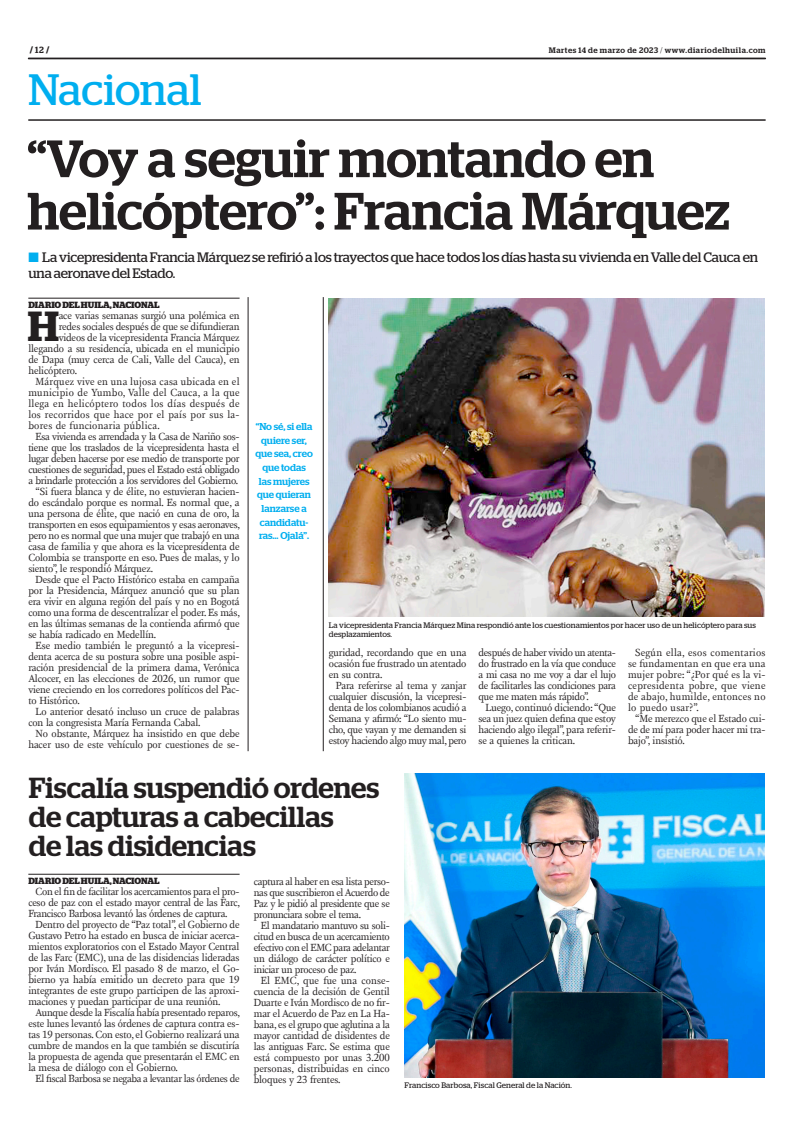
<style>
.page{position:relative;width:801px;height:1134px;background:#fff}
.page>*{position:absolute;margin:0;border:0;box-sizing:border-box;transform-origin:0 0}
.t1{font:500 52.4px/52.4px "Stag";letter-spacing:-.005em;color:#231f20}
.t2{font:43.9px "Stag";letter-spacing:-.005em;color:#00aeef}
.t3{font:600 42px "Stag";color:#231f20}
.t4{font:500 29px/29px "Stag";color:#231f20}
.t5{font:13.7px/16.5px "Stag";letter-spacing:-.015em;color:#231f20}
.t6{font:10.6px/11px "New Fournier BP";letter-spacing:-.01em;color:#231f20;text-align:justify}
.t7{font:10.6px "New Fournier BP";letter-spacing:.025em;color:#231f20}
.t8{font:10.6px "New Fournier BP";letter-spacing:-.03em;color:#231f20}
.t9{font:500 10px/13.7px "Stag";color:#00aeef;text-align:center}
.t10{font:700 9px "Stag";color:#231f20}
.t11{font:8px/9px "Stag";letter-spacing:.01em;color:#231f20}
.t12{font:500 8px "Stag";letter-spacing:.065em;color:#231f20}
.s1{font-weight:500}
.s2{font-weight:300}
.s3{color:#00aeef}
</style>
<div class="page">
<svg style="left:28px;top:58px;width:737px;height:1px"></svg>
<hr style="left:28px;top:120px;width:737px;height:1px;background:#231f20">
<img style="left:329px;top:298px;width:435px;height:318px">
<img style="left:404px;top:773px;width:360px;height:305px">
<hr style="left:28px;top:298px;width:212px;height:1px;background:#231f20">
<hr style="left:28px;top:874px;width:212px;height:1px;background:#231f20">
<hr style="left:248px;top:297px;width:1px;height:454px;background:#231f20">
<hr style="left:323px;top:297px;width:1px;height:454px;background:#231f20">
<p class="t10" style="left:30px;top:45px;width:21px">/ <span class="s1">12</span> /</p>
<p class="t12" style="left:549px;top:45px;width:218px">Martes 14 de marzo de 2023 <span class="s2">/</span> www.diariodelhuila.com</p>
<h2 class="t2" style="left:28px;top:64px;width:175px">Nacional</h2>
<h1 class="t1" style="left:27px;top:132px;width:704px">“Voy a seguir montando en helicóptero”: Francia Márquez</h1>
<p class="t5" style="left:28px;top:248px;width:731px"><span class="s3">■</span> La vicepresidenta Francia Márquez se refirió a los trayectos que hace todos los días hasta su vivienda en Valle del Cauca en una aeronave del Estado.</p>
<p class="t10" style="left:28px;top:300px;width:133px">DIARIO DEL HUILA, NACIONAL</p>
<h3 class="t3" style="left:28px;top:302px;width:33px">H</h3>
<p class="t6" style="left:59px;top:310px;width:182px">ace varias semanas surgió una polémica en</p>
<p class="t6" style="left:59px;top:321px;width:182px">redes sociales después de que se difundieran</p>
<p class="t6" style="left:59px;top:332px;width:182px">videos de la vicepresidenta Francia Márquez</p>
<p class="t6" style="left:28px;top:343px;width:213px">llegando a su residencia, ubicada en el municipio</p>
<p class="t6" style="left:28px;top:354px;width:213px">de Dapa (muy cerca de Cali, Valle del Cauca), en</p>
<p class="t6" style="left:28px;top:365px;width:50px">helicóptero.</p>
<p class="t7" style="left:35px;top:375px;width:206px">Márquez vive en una lujosa casa ubicada en el</p>
<p class="t7" style="left:28px;top:386px;width:213px">municipio de Yumbo, Valle del Cauca, a la que</p>
<p class="t7" style="left:28px;top:397px;width:213px">llega en helicóptero todos los días después de</p>
<p class="t7" style="left:28px;top:408px;width:213px">los recorridos que hace por el país por sus la-</p>
<p class="t7" style="left:28px;top:419px;width:133px">bores de funcionaria pública.</p>
<p class="t6" style="left:35px;top:431px;width:206px">Esa vivienda es arrendada y la Casa de Nariño sos-</p>
<p class="t6" style="left:28px;top:442px;width:213px">tiene que los traslados de la vicepresidenta hasta el</p>
<p class="t6" style="left:28px;top:453px;width:213px">lugar deben hacerse por ese medio de transporte por</p>
<p class="t6" style="left:28px;top:464px;width:213px">cuestiones de seguridad, pues el Estado está obligado</p>
<p class="t6" style="left:28px;top:475px;width:211px">a brindarle protección a los servidores del Gobierno.</p>
<p class="t6" style="left:35px;top:486px;width:206px">“Si fuera blanca y de élite, no estuvieran hacien-</p>
<p class="t6" style="left:28px;top:497px;width:213px">do escándalo porque es normal. Es normal que, a</p>
<p class="t6" style="left:28px;top:508px;width:213px">una persona de élite, que nació en cuna de oro, la</p>
<p class="t6" style="left:28px;top:519px;width:213px">transporten en esos equipamientos y esas aeronaves,</p>
<p class="t6" style="left:28px;top:530px;width:213px">pero no es normal que una mujer que trabajó en una</p>
<p class="t6" style="left:28px;top:541px;width:213px">casa de familia y que ahora es la vicepresidenta de</p>
<p class="t6" style="left:28px;top:552px;width:213px">Colombia se transporte en eso. Pues de malas, y lo</p>
<p class="t6" style="left:28px;top:563px;width:126px">siento”, le respondió Márquez.</p>
<p class="t6" style="left:35px;top:574px;width:206px">Desde que el Pacto Histórico estaba en campaña</p>
<p class="t6" style="left:28px;top:585px;width:213px">por la Presidencia, Márquez anunció que su plan</p>
<p class="t6" style="left:28px;top:596px;width:213px">era vivir en alguna región del país y no en Bogotá</p>
<p class="t6" style="left:28px;top:607px;width:213px">como una forma de descentralizar el poder. Es más,</p>
<p class="t6" style="left:28px;top:618px;width:213px">en las últimas semanas de la contienda afirmó que</p>
<p class="t6" style="left:28px;top:629px;width:129px">se había radicado en Medellín.</p>
<p class="t6" style="left:35px;top:640px;width:206px">Ese medio también le preguntó a la vicepresi-</p>
<p class="t6" style="left:28px;top:651px;width:213px">denta acerca de su postura sobre una posible aspi-</p>
<p class="t6" style="left:28px;top:662px;width:213px">ración presidencial de la primera dama, Verónica</p>
<p class="t6" style="left:28px;top:673px;width:213px">Alcocer, en las elecciones de 2026, un rumor que</p>
<p class="t6" style="left:28px;top:684px;width:213px">viene creciendo en los corredores políticos del Pac-</p>
<p class="t6" style="left:28px;top:695px;width:53px">to Histórico.</p>
<p class="t6" style="left:35px;top:706px;width:206px">Lo anterior desató incluso un cruce de palabras</p>
<p class="t6" style="left:28px;top:717px;width:174px">con la congresista María Fernanda Cabal.</p>
<p class="t6" style="left:35px;top:728px;width:206px">No obstante, Márquez ha insistido en que debe</p>
<p class="t6" style="left:28px;top:739px;width:213px">hacer uso de este vehículo por cuestiones de se-</p>
<p class="t9" style="left:255px;top:419px;width:59px">“No sé, si ella quiere ser, que sea, creo que todas las mujeres que quieran lanzarse a candidatu&shy;ras... Ojalá”.</p>
<p class="t11" style="left:329px;top:621px;width:429px">La vicepresidenta Francia Márquez Mina respondió ante los cuestionamientos por hacer uso de un helicóptero para sus desplazamientos.</p>
<p class="t6" style="left:628px;top:647px;width:139px;text-indent:7px">Según ella, esos comentarios se fundamentan en que era una mujer pobre: “¿Por qué es la vi&shy;cepresidenta pobre, que viene de abajo, humilde, entonces no lo puedo usar?”.</p>
<p class="t6" style="left:628px;top:713px;width:139px;text-indent:7px">“Me merezco que el Estado cui&shy;de de mí para poder hacer mi tra&shy;bajo”, insistió.</p>
<p class="t6" style="left:329px;top:647px;width:139px">guridad, recordando que en una ocasión fue frustrado un atentado en su contra.</p>
<p class="t6" style="left:329px;top:680px;width:139px;text-indent:7px">Para referirse al tema y zanjar cualquier discusión, la vicepresi&shy;denta de los colombianos acudió a Semana y afirmó: “Lo siento mu&shy;cho, que vayan y me demanden si estoy haciendo algo muy mal, pero</p>
<p class="t6" style="left:478px;top:647px;width:139px">después de haber vivido un atenta&shy;do frustrado en la vía que conduce a mi casa no me voy a dar el lujo de facilitarles las condiciones para que me maten más rápido”.</p>
<p class="t6" style="left:478px;top:702px;width:139px;text-indent:7px">Luego, continuó diciendo: “Que sea un juez quien defina que estoy haciendo algo ilegal”, para referir&shy;se a quienes la critican.</p>
<h3 class="t4" style="left:29px;top:773px;width:352px">Fiscalía suspendió ordenes de capturas a cabecillas<br>de las disidencias</h3>
<p class="t10" style="left:28px;top:876px;width:133px">DIARIO DEL HUILA, NACIONAL</p>
<p class="t6" style="left:28px;top:886px;width:213px;text-indent:7px">Con el fin de facilitar los acercamientos para el pro&shy;ceso de paz con el estado mayor central de las Farc, Francisco Barbosa levantó las órdenes de captura.</p>
<p class="t6" style="left:28px;top:919px;width:213px;text-indent:7px">Dentro del proyecto de “Paz total”, el Gobierno de Gustavo Petro ha estado en busca de iniciar acerca&shy;mientos exploratorios con el Estado Mayor Central de las Farc (EMC), una de las disidencias lideradas por Iván Mordisco. El pasado 8 de marzo, el Go&shy;bierno ya había emitido un decreto para que 19 integrantes de este grupo participen de las aproxi&shy;maciones y puedan participar de una reunión.</p>
<p class="t6" style="left:28px;top:1007px;width:213px;text-indent:7px">Aunque desde la Fiscalía había presentado reparos, este lunes levantó las órdenes de captura contra es&shy;tas 19 personas. Con esto, el Gobierno realizará una cumbre de mandos en la que también se discutiría la propuesta de agenda que presentarán el EMC en la mesa de diálogo con el Gobierno.</p>
<p class="t8" style="left:35px;top:1072px;width:206px">El fiscal Barbosa se negaba a levantar las órdenes de</p>
<p class="t11" style="left:404px;top:1080px;width:169px">Francisco Barbosa, Fiscal General de la Nación.</p>
<p class="t6" style="left:254px;top:876px;width:138px">captura al haber en esa lista perso&shy;nas que suscribieron el Acuerdo de Paz y le pidió al presidente que se pronunciara sobre el tema.</p>
<p class="t6" style="left:254px;top:920px;width:138px;text-indent:7px">El mandatario mantuvo su soli&shy;citud en busca de un acercamiento efectivo con el EMC para adelantar un diálogo de carácter político e iniciar un proceso de paz.</p>
<p class="t6" style="left:254px;top:975px;width:138px;text-indent:7px">El EMC, que fue una conse&shy;cuencia de la decisión de Gentil Duarte e Iván Mordisco de no fir&shy;mar el Acuerdo de Paz en La Ha&shy;bana, es el grupo que aglutina a la mayor cantidad de disidentes de las antiguas Farc. Se estima que está compuesto por unas 3.200 personas, distribuidas en cinco bloques y 23 frentes.</p>
</div>
